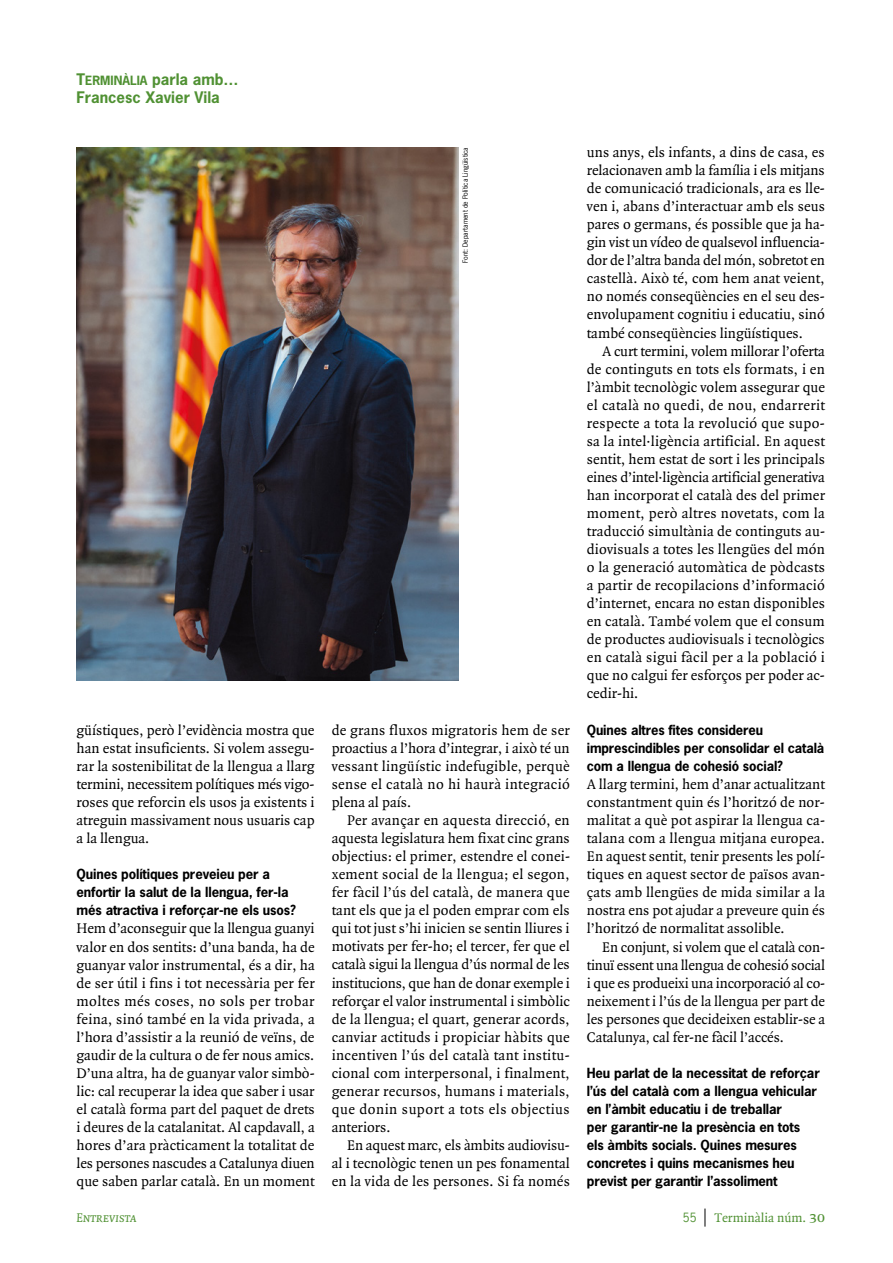
<style>
.page{position:relative;width:893px;height:1263px;background:#fff}
.page>*{position:absolute;margin:0;border:0;box-sizing:border-box;transform-origin:0 0}
.t1{font:15px/18px "Quadraat";color:#000;text-align:justify}
.t2{font:700 15px "News Gothic";color:#509133}
.t3{font:13.5px "Quadraat";color:#509133}
.t4{font:13.5px "Quadraat Italic Small Caps";color:#509133}
.t5{font:700 13.2px/18px "News Gothic";letter-spacing:-.01em;color:#000}
.t6{font:12px "News Gothic Bold SC800";color:#509133}
.t7{font:12px "News Gothic";color:#509133}
.t8{font:6.75px "News Gothic";color:#000}
.s1{font-size:15px}
.s2{font-family:"News Gothic";font-weight:700;font-size:15px}
.s3{font-family:"Quadraat Small Caps";font-size:15.75px}
</style>
<div class="page">
<svg style="left:705px;top:1208px;width:1px;height:18px"></svg>
<img style="left:77px;top:147px;width:381px;height:534px">
<p class="t6" style="left:77px;top:73px;width:164px"><span class="s1">T</span>ERMINÀLIA <span class="s2">parla amb…</span></p>
<p class="t2" style="left:77px;top:87px;width:145px">Francesc Xavier Vila</p>
<p class="t8" style="left:461px;top:263px;width:117px;rotate:-90deg">Font: Departament de Política Lingüística</p>
<p class="t1" style="left:77px;top:722px;width:240px">güístiques, però l’evidència mostra que han estat insuficients. Si volem assegu&shy;rar la sostenibilitat de la llengua a llarg termini, necessitem polítiques més vigo&shy;roses que reforcin els usos ja existents i atreguin massivament nous usuaris cap a la llengua.</p>
<p class="t5" style="left:77px;top:865px;width:221px">Quines polítiques preveieu per a enfortir la salut de la llengua, fer-la més atractiva i reforçar-ne els usos?</p>
<p class="t1" style="left:77px;top:920px;width:240px">Hem d’aconseguir que la llengua guanyi valor en dos sentits: d’una banda, ha de guanyar valor instrumental, és a dir, ha de ser útil i fins i tot necessària per fer moltes més coses, no sols per trobar feina, sinó també en la vida privada, a l’hora d’assistir a la reunió de veïns, de gaudir de la cultura o de fer nous amics.<br>D’una altra, ha de guanyar valor simbò&shy;lic: cal recuperar la idea que saber i usar el català forma part del paquet de drets i deures de la catalanitat. Al capdavall, a hores d’ara pràcticament la totalitat de les persones nascudes a Catalunya diuen que saben parlar català. En un moment</p>
<p class="t1" style="left:332px;top:721px;width:240px">de grans fluxos migratoris hem de ser proactius a l’hora d’integrar, i això té un vessant lingüístic indefugible, perquè sense el català no hi haurà integració plena al país.</p>
<p class="t1" style="left:332px;top:812px;width:240px;text-indent:15px">Per avançar en aquesta direcció, en aquesta legislatura hem fixat cinc grans objectius: el primer, estendre el conei&shy;xement social de la llengua; el segon, fer fàcil l’ús del català, de manera que tant els que ja el poden emprar com els qui tot just s’hi inicien se sentin lliures i motivats per fer-ho; el tercer, fer que el català sigui la llengua d’ús normal de les institucions, que han de donar exemple i reforçar el valor instrumental i simbòlic de la llengua; el quart, generar acords, canviar actituds i propiciar hàbits que incentiven l’ús del català tant institu&shy;cional com interpersonal, i finalment, generar recursos, humans i materials, que donin suport a tots els objectius anteriors.</p>
<p class="t1" style="left:332px;top:1136px;width:240px;text-indent:15px">En aquest marc, els àmbits audiovisu&shy;al i tecnològic tenen un pes fonamental en la vida de les persones. Si fa només</p>
<p class="t1" style="left:587px;top:144px;width:240px">uns anys, els infants, a dins de casa, es relacionaven amb la família i els mitjans de comunicació tradicionals, ara es lle&shy;ven i, abans d’interactuar amb els seus pares o germans, és possible que ja ha&shy;gin vist un vídeo de qualsevol influencia&shy;dor de l’altra banda del món, sobretot en castellà. Això té, com hem anat veient, no només conseqüències en el seu des&shy;envolupament cognitiu i educatiu, sinó també conseqüències lingüístiques.</p>
<p class="t1" style="left:587px;top:342px;width:240px;text-indent:15px">A curt termini, volem millorar l’oferta de continguts en tots els formats, i en l’àmbit tecnològic volem assegurar que el català no quedi, de nou, endarrerit respecte a tota la revolució que supo&shy;sa la intel·ligència artificial. En aquest sentit, hem estat de sort i les principals eines d’intel·ligència artificial generativa han incorporat el català des del primer moment, però altres novetats, com la traducció simultània de continguts au&shy;diovisuals a totes les llengües del món o la generació automàtica de pòdcasts a partir de recopilacions d’informació d’internet, encara no estan disponibles en català. També volem que el consum de productes audiovisuals i tecnològics en català sigui fàcil per a la població i que no calgui fer esforços per poder ac&shy;cedir-hi.</p>
<p class="t5" style="left:587px;top:721px;width:239px">Quines altres fites considereu imprescindibles per consolidar el català com a llengua de cohesió social?</p>
<p class="t1" style="left:587px;top:776px;width:240px">A llarg termini, hem d’anar actualitzant constantment quin és l’horitzó de nor&shy;malitat a què pot aspirar la llengua ca&shy;talana com a llengua mitjana europea.<br>En aquest sentit, tenir presents les polí&shy;tiques en aquest sector de països avan&shy;çats amb llengües de mida similar a la nostra ens pot ajudar a preveure quin és l’horitzó de normalitat assolible.</p>
<p class="t1" style="left:587px;top:938px;width:240px;text-indent:15px">En conjunt, si volem que el català con&shy;tinuï essent una llengua de cohesió social i que es produeixi una incorporació al co&shy;neixement i l’ús de la llengua per part de les persones que decideixen establir-se a Catalunya, cal fer-ne fàcil l’accés.</p>
<p class="t5" style="left:587px;top:1064px;width:234px">Heu parlat de la necessitat de reforçar l’ús del català com a llengua vehicular en l’àmbit educatiu i de treballar<br>per garantir-ne la presència en tots els àmbits socials. Quines mesures concretes i quins mecanismes heu previst per garantir l’assoliment</p>
<p class="t4" style="left:77px;top:1211px;width:62px">Entrevista</p>
<p class="t7" style="left:683px;top:1210px;width:15px">55</p>
<p class="t3" style="left:714px;top:1211px;width:112px">Terminàlia núm. <span class="s3">30</span></p>
</div>
